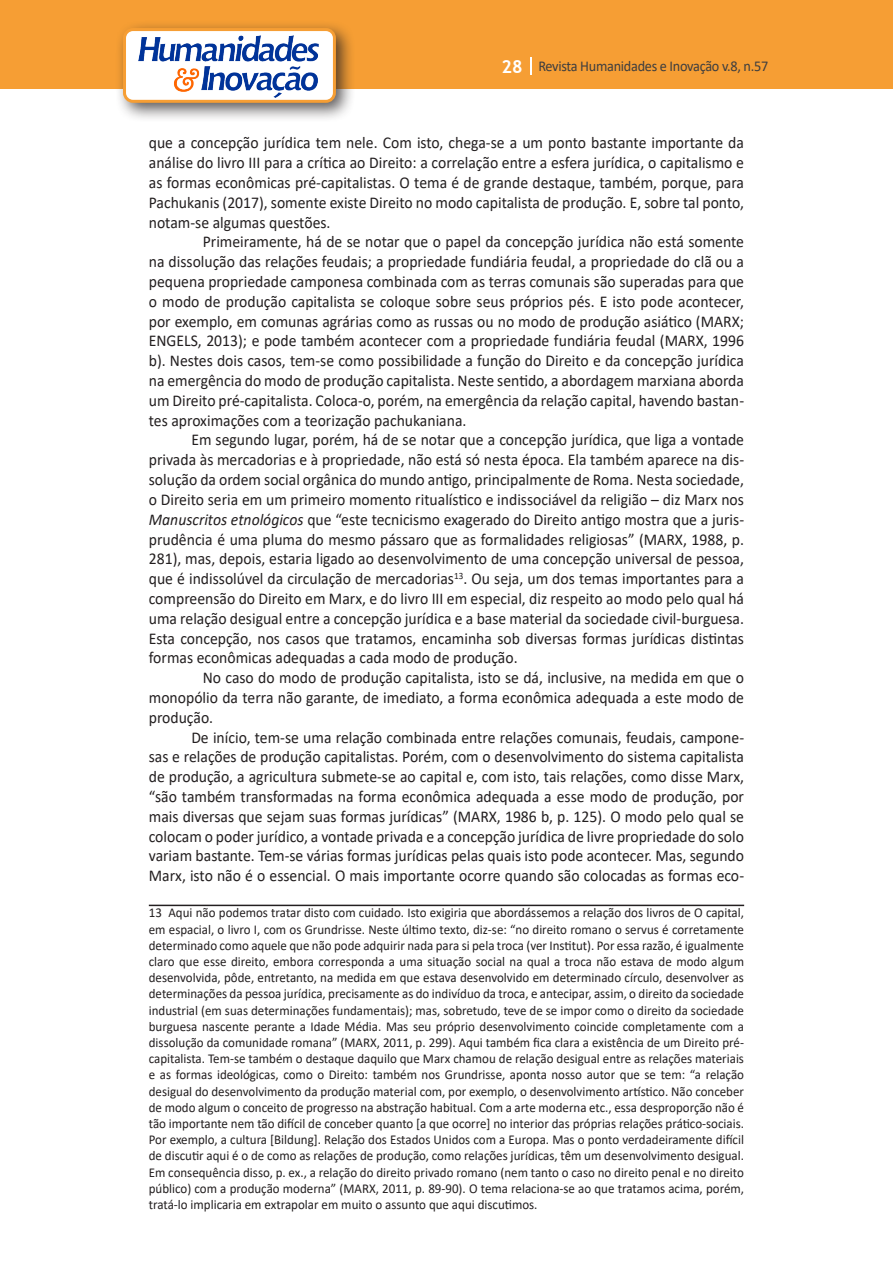
<style>
.page{position:relative;width:893px;height:1263px;background:#fff}
.page>*{position:absolute;margin:0;border:0;box-sizing:border-box;transform-origin:0 0}
.Texto{font:16.5px/19.8px "Calibri";color:#231f20;text-align:justify;scale:.95 1}
.t1{font:15px "Calibri";letter-spacing:-.02em;color:#3e3e3f;scale:.95 1}
.Rodapé{font:13.5px/16.2px "Calibri";color:#231f20;text-align:justify;scale:.96 1}
.s1{font-family:"Trebuchet MS";font-weight:700;font-size:18px;color:#fff}
.s2{font-style:italic}
</style>
<div class="page">
<div style="left:0;top:0;width:893px;height:88px;background:#f69e34"></div>
<svg style="left:530px;top:57px;width:2px;height:18px"></svg>
<div style="left:115px;top:20px;width:241px;height:103px;background:#231f20;opacity:.75"></div>
<div style="left:125px;top:30px;width:209px;height:71px;background:#fff;border-radius:9px"></div>
<img style="left:138px;top:35px;width:181px;height:62px">
<div style="left:123px;top:28px;width:213px;height:75px;border:3px solid #f69e34;border-radius:9px"></div>
<hr style="left:149px;top:905px;width:595px;height:1px;background:#231f20">
<p class="t1" style="left:501px;top:56px;width:282px"><span class="s1">28</span> Revista Humanidades e Inovação v.8, n.57</p>
<p class="Texto" style="left:149px;top:133px;width:628px">que a concepção jurídica tem nele. Com isto, chega-se a um ponto bastante importante da análise do livro III para a crítica ao Direito: a correlação entre a esfera jurídica, o capitalismo e as formas econômicas pré-capitalistas. O tema é de grande destaque, também, porque, para Pachukanis (2017), somente existe Direito no modo capitalista de produção. E, sobre tal ponto, notam-se algumas questões.</p>
<p class="Texto" style="left:149px;top:232px;width:628px;text-indent:54px">Primeiramente, há de se notar que o papel da concepção jurídica não está somente na dissolução das relações feudais; a propriedade fundiária feudal, a propriedade do clã ou a pequena propriedade camponesa combinada com as terras comunais são superadas para que o modo de produção capitalista se coloque sobre seus próprios pés. E isto pode acontecer, por exemplo, em comunas agrárias como as russas ou no modo de produção asiático (MARX; ENGELS, 2013); e pode também acontecer com a propriedade fundiária feudal (MARX, 1996 b). Nestes dois casos, tem-se como possibilidade a função do Direito e da concepção jurídica na emergência do modo de produção capitalista. Neste sentido, a abordagem marxiana aborda um Direito pré-capitalista. Coloca-o, porém, na emergência da relação capital, havendo bastan&shy;tes aproximações com a teorização pachukaniana.</p>
<p class="Texto" style="left:149px;top:430px;width:628px;text-indent:43px">Em segundo lugar, porém, há de se notar que a concepção jurídica, que liga a vontade privada às mercadorias e à propriedade, não está só nesta época. Ela também aparece na dis&shy;solução da ordem social orgânica do mundo antigo, principalmente de Roma. Nesta sociedade, o Direito seria em um primeiro momento ritualístico e indissociável da religião – diz Marx nos <span class="s2">Manuscritos etnológicos</span> que “este tecnicismo exagerado do Direito antigo mostra que a juris&shy;prudência é uma pluma do mesmo pássaro que as formalidades religiosas” (MARX, 1988, p.<br>281), mas, depois, estaria ligado ao desenvolvimento de uma concepção universal de pessoa, que é indissolúvel da circulação de mercadorias<sup>13</sup>. Ou seja, um dos temas importantes para a compreensão do Direito em Marx, e do livro III em especial, diz respeito ao modo pelo qual há uma relação desigual entre a concepção jurídica e a base material da sociedade civil-burguesa.<br>Esta concepção, nos casos que tratamos, encaminha sob diversas formas jurídicas distintas formas econômicas adequadas a cada modo de produção.</p>
<p class="Texto" style="left:149px;top:667px;width:628px;text-indent:54px">No caso do modo de produção capitalista, isto se dá, inclusive, na medida em que o monopólio da terra não garante, de imediato, a forma econômica adequada a este modo de produção.</p>
<p class="Texto" style="left:149px;top:727px;width:628px;text-indent:43px">De início, tem-se uma relação combinada entre relações comunais, feudais, campone&shy;sas e relações de produção capitalistas. Porém, com o desenvolvimento do sistema capitalista de produção, a agricultura submete-se ao capital e, com isto, tais relações, como disse Marx, “são também transformadas na forma econômica adequada a esse modo de produção, por mais diversas que sejam suas formas jurídicas” (MARX, 1986 b, p. 125). O modo pelo qual se colocam o poder jurídico, a vontade privada e a concepção jurídica de livre propriedade do solo variam bastante. Tem-se várias formas jurídicas pelas quais isto pode acontecer. Mas, segundo Marx, isto não é o essencial. O mais importante ocorre quando são colocadas as formas eco-</p>
<p class="Rodapé" style="left:149px;top:904px;width:621px">13 Aqui não podemos tratar disto com cuidado. Isto exigiria que abordássemos a relação dos livros de O capital, em espacial, o livro I, com os Grundrisse. Neste último texto, diz-se: “no direito romano o servus é corretamente determinado como aquele que não pode adquirir nada para si pela troca (ver Institut). Por essa razão, é igualmente claro que esse direito, embora corresponda a uma situação social na qual a troca não estava de modo algum desenvolvida, pôde, entretanto, na medida em que estava desenvolvido em determinado círculo, desenvolver as determinações da pessoa jurídica, precisamente as do indivíduo da troca, e antecipar, assim, o direito da sociedade industrial (em suas determinações fundamentais); mas, sobretudo, teve de se impor como o direito da sociedade burguesa nascente perante a Idade Média. Mas seu próprio desenvolvimento coincide completamente com a dissolução da comunidade romana” (MARX, 2011, p. 299). Aqui também fica clara a existência de um Direito pré&shy;capitalista. Tem-se também o destaque daquilo que Marx chamou de relação desigual entre as relações materiais e as formas ideológicas, como o Direito: também nos Grundrisse, aponta nosso autor que se tem: “a relação desigual do desenvolvimento da produção material com, por exemplo, o desenvolvimento artístico. Não conceber de modo algum o conceito de progresso na abstração habitual. Com a arte moderna etc., essa desproporção não é tão importante nem tão difícil de conceber quanto [a que ocorre] no interior das próprias relações prático-sociais.<br>Por exemplo, a cultura [Bildung]. Relação dos Estados Unidos com a Europa. Mas o ponto verdadeiramente difícil de discutir aqui é o de como as relações de produção, como relações jurídicas, têm um desenvolvimento desigual.<br>Em consequência disso, p. ex., a relação do direito privado romano (nem tanto o caso no direito penal e no direito público) com a produção moderna” (MARX, 2011, p. 89-90). O tema relaciona-se ao que tratamos acima, porém, tratá-lo implicaria em extrapolar em muito o assunto que aqui discutimos.</p>
</div>
